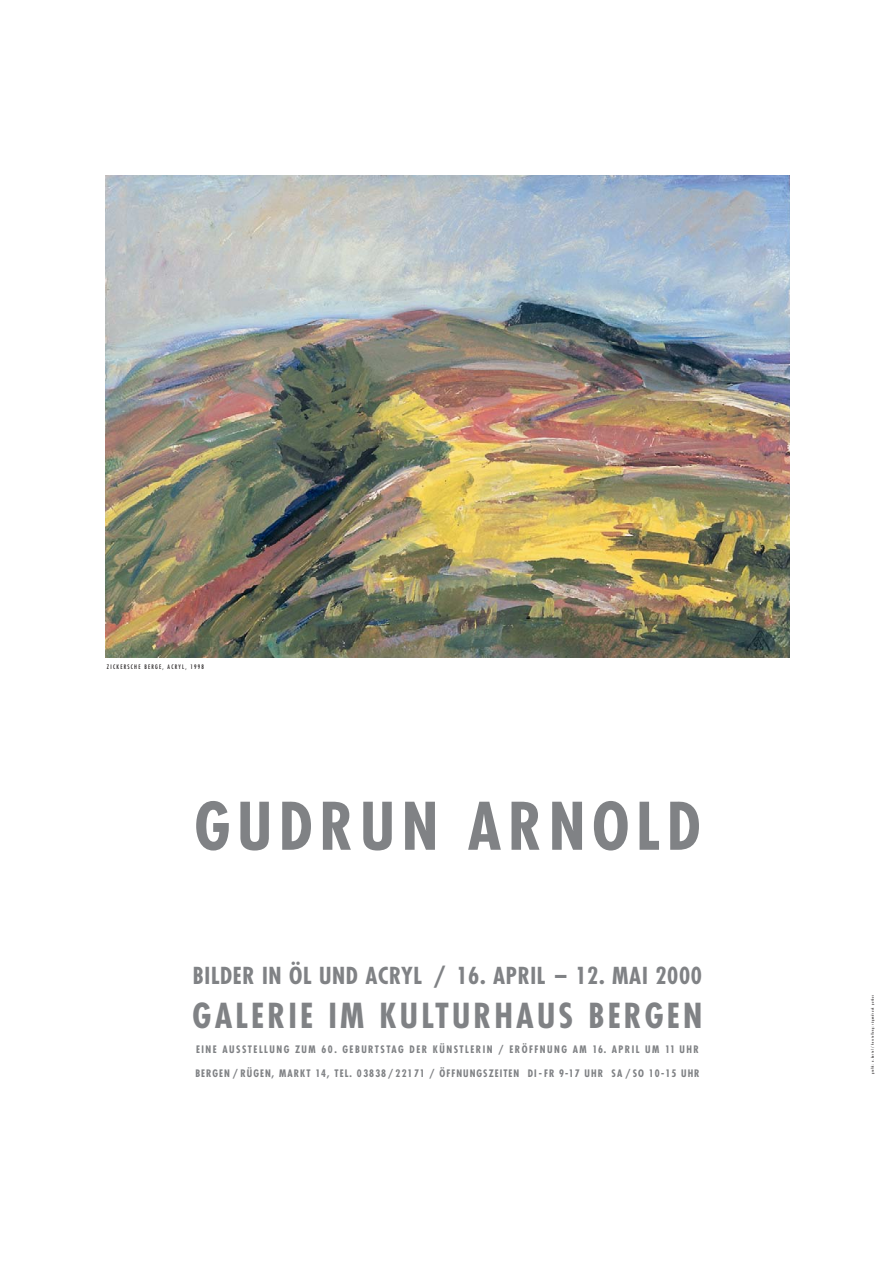
<style>
.page{position:relative;width:893px;height:1263px;background:#fff}
.page>*{position:absolute;margin:0;border:0;box-sizing:border-box;transform-origin:0 0}
.t1{font:700 condensed 63.75px "Futura";letter-spacing:.11em;color:#808285}
.t2{font:700 condensed 33.6px "Futura";letter-spacing:.095em;color:#808285}
.t3{font:700 condensed 22.8px "Futura";letter-spacing:.03em;color:#808285}
.t4{font:700 condensed 10.05px "Futura";letter-spacing:.105em;color:#808285}
.t5{font:700 condensed 10.05px "Futura";letter-spacing:.145em;color:#808285}
.t6{font:condensed 6px "Futura";letter-spacing:.205em;color:#231f20}
.t7{font:condensed 3.3px "Futura";letter-spacing:.165em;color:#231f20}
</style>
<div class="page">
<img style="left:105px;top:175px;width:685px;height:483px">
<p class="t6" style="left:107px;top:664px;width:99px">ZICKERSCHE BERGE, ACRYL, 1998</p>
<h1 class="t1" style="left:195px;top:798px;width:508px">GUDRUN ARNOLD</h1>
<h3 class="t3" style="left:193px;top:966px;width:511px">BILDER IN ÖL UND ACRYL / 16. APRIL – 12. MAI 2000</h3>
<h2 class="t2" style="left:193px;top:1000px;width:511px">GALERIE IM KULTURHAUS BERGEN</h2>
<p class="t5" style="left:196px;top:1045px;width:504px">EINE AUSSTELLUNG ZUM 60. GEBURTSTAG DER KÜNSTLERIN / ERÖFFNUNG AM 16. APRIL UM 11 UHR</p>
<p class="t4" style="left:195px;top:1069px;width:506px">BERGEN / RÜGEN, MARKT 14, TEL. 03838/22171 / ÖFFNUNGSZEITEN DI-FR 9-17 UHR SA /SO 10-15 UHR</p>
<p class="t7" style="left:871px;top:1074px;width:81px;rotate:-90deg">grafik: a. bartel / herstellung: rügendruck putbus</p>
</div>
